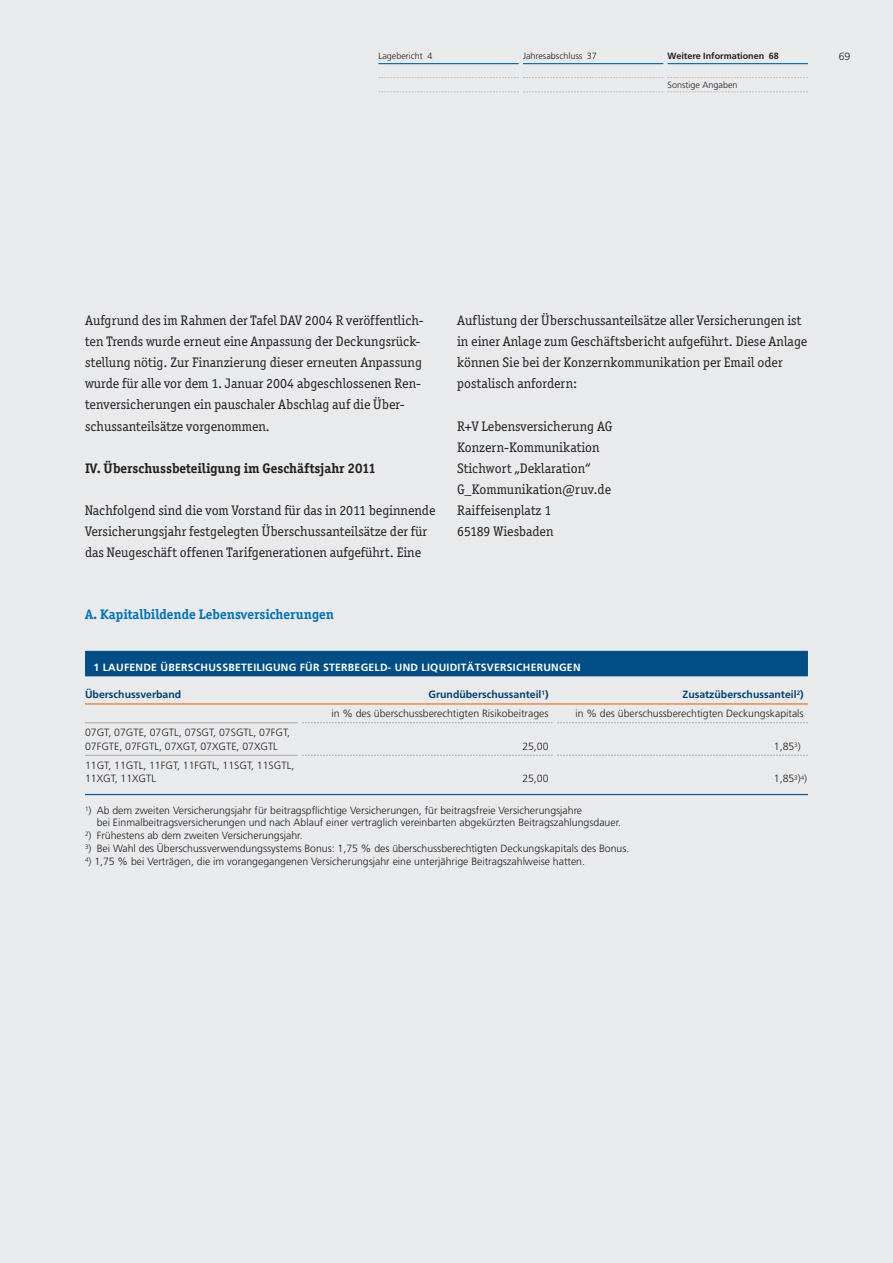
<style>
.page{position:relative;width:893px;height:1263px;background:#e9eaeb}
.page>*{position:absolute;margin:0;border:0;box-sizing:border-box;transform-origin:0 0}
.t1{font:13.8px/21px "Officina Ser ITC";color:#231f20}
.t2{font:700 13.8px "Officina Ser ITC";color:#231f20}
.t3{font:700 13.8px "Officina Ser ITC";color:#0072bc}
.t4{font:300 10.5px/13.4px "Frutiger LT";color:#231f20}
.t5{font:700 10.5px "Frutiger LT";letter-spacing:.025em;color:#fff}
.t6{font:700 10.5px "Frutiger LT";color:#004170}
.t7{font:300 9px "Frutiger LT";color:#231f20}
.t8{font:700 9px "Frutiger LT";color:#231f20}
</style>
<div class="page">
<hr style="left:378px;top:63px;width:141px;height:1px;background:#0072bc">
<hr style="left:523px;top:63px;width:140px;height:1px;background:#0072bc">
<hr style="left:668px;top:63px;width:140px;height:1px;background:#0072bc">
<svg style="left:378px;top:77px;width:430px;height:1px"></svg>
<svg style="left:379px;top:92px;width:429px;height:1px"></svg>
<div style="left:85px;top:651px;width:723px;height:25px;background:#004e85"></div>
<hr style="left:85px;top:703px;width:723px;height:1px;background:#f36e21">
<hr style="left:85px;top:722px;width:213px;height:1px;background:#a8a9ad">
<hr style="left:85px;top:755px;width:213px;height:1px;background:#a8a9ad">
<hr style="left:85px;top:794px;width:723px;height:1px;background:#005897">
<svg style="left:302px;top:722px;width:506px;height:1px"></svg>
<svg style="left:302px;top:755px;width:506px;height:1px"></svg>
<p class="t7" style="left:378px;top:53px;width:55px">Lagebericht 4</p>
<p class="t7" style="left:523px;top:53px;width:75px">Jahresabschluss 37</p>
<p class="t8" style="left:668px;top:53px;width:113px">Weitere Informationen 68</p>
<p class="t7" style="left:668px;top:81px;width:71px">Sonstige Angaben</p>
<p class="t4" style="left:839px;top:51px;width:13px">69</p>
<p class="t1" style="left:85px;top:310px;width:340px">Aufgrund des im Rahmen der Tafel DAV 2004 R veröffentlich&shy;ten Trends wurde erneut eine Anpassung der Deckungsrück&shy;stellung nötig. Zur Finanzierung dieser erneuten Anpassung wurde für alle vor dem 1. Januar 2004 abgeschlossenen Ren&shy;tenversicherungen ein pauschaler Abschlag auf die Über&shy;schussanteilsätze vorgenommen.</p>
<p class="t2" style="left:85px;top:460px;width:293px">IV. Überschussbeteiligung im Geschäftsjahr 2011</p>
<p class="t1" style="left:85px;top:499px;width:352px">Nachfolgend sind die vom Vorstand für das in 2011 beginnende<br>Versicherungsjahr festgelegten Überschussanteilsätze der für das Neugeschäft offenen Tarifgenerationen aufgeführt. Eine</p>
<p class="t3" style="left:85px;top:606px;width:250px">A. Kapitalbildende Lebensversicherungen</p>
<p class="t1" style="left:457px;top:310px;width:352px">Auflistung der Überschussanteilsätze aller Versicherungen ist in einer Anlage zum Geschäftsbericht aufgeführt. Diese Anlage können Sie bei der Konzernkommunikation per Email oder postalisch anfordern:</p>
<p class="t1" style="left:457px;top:415px;width:157px">R+V Lebensversicherung AG<br>Konzern-Kommunikation<br>Stichwort „Deklaration“<br>G_Kommunikation@ruv.de<br>Raiffeisenplatz 1<br>65189 Wiesbaden</p>
<p class="t5" style="left:94px;top:663px;width:489px">1 LAUFENDE ÜBERSCHUSSBETEILIGUNG FÜR STERBEGELD- UND LIQUIDITÄTSVERSICHERUNGEN</p>
<p class="t6" style="left:85px;top:690px;width:98px">Überschussverband</p>
<p class="t6" style="left:428px;top:690px;width:122px">Grundüberschussanteil<sup>1</sup>)</p>
<p class="t6" style="left:682px;top:690px;width:123px">Zusatzüberschussanteil<sup>2</sup>)</p>
<p class="t4" style="left:331px;top:708px;width:219px">in % des überschussberechtigten Risikobeitrages</p>
<p class="t4" style="left:575px;top:708px;width:230px">in % des überschussberechtigten Deckungskapitals</p>
<p class="t4" style="left:85px;top:727px;width:207px">07GT, 07GTE, 07GTL, 07SGT, 07SGTL, 07FGT,<br>07FGTE, 07FGTL, 07XGT, 07XGTE, 07XGTL</p>
<p class="t4" style="left:522px;top:740px;width:28px">25,00</p>
<p class="t4" style="left:774px;top:740px;width:28px">1,85<sup>3</sup>)</p>
<p class="t4" style="left:85px;top:759px;width:211px">11GT, 11GTL, 11FGT, 11FGTL, 11SGT, 11SGTL,<br>11XGT, 11XGTL</p>
<p class="t4" style="left:522px;top:773px;width:28px">25,00</p>
<p class="t4" style="left:774px;top:773px;width:35px">1,85<sup>3</sup>)<sup>4</sup>)</p>
<p class="t4" style="left:97px;top:804px;width:526px;line-height:12.8px;text-indent:-12px"><sup>1</sup>) Ab dem zweiten Versicherungsjahr für beitragspflichtige Versicherungen, für beitragsfreie Versicherungsjahre<br>bei Einmalbeitragsversicherungen und nach Ablauf einer vertraglich vereinbarten abgekürzten Beitragszahlungsdauer.</p>
<p class="t4" style="left:85px;top:829px;width:219px"><sup>2</sup>) Frühestens ab dem zweiten Versicherungsjahr.</p>
<p class="t4" style="left:85px;top:842px;width:546px"><sup>3</sup>) Bei Wahl des Überschussverwendungssystems Bonus: 1,75 % des überschussberechtigten Deckungskapitals des Bonus.</p>
<p class="t4" style="left:85px;top:855px;width:501px"><sup>4</sup>) 1,75 % bei Verträgen, die im vorangegangenen Versicherungsjahr eine unterjährige Beitragszahlweise hatten.</p>
</div>
